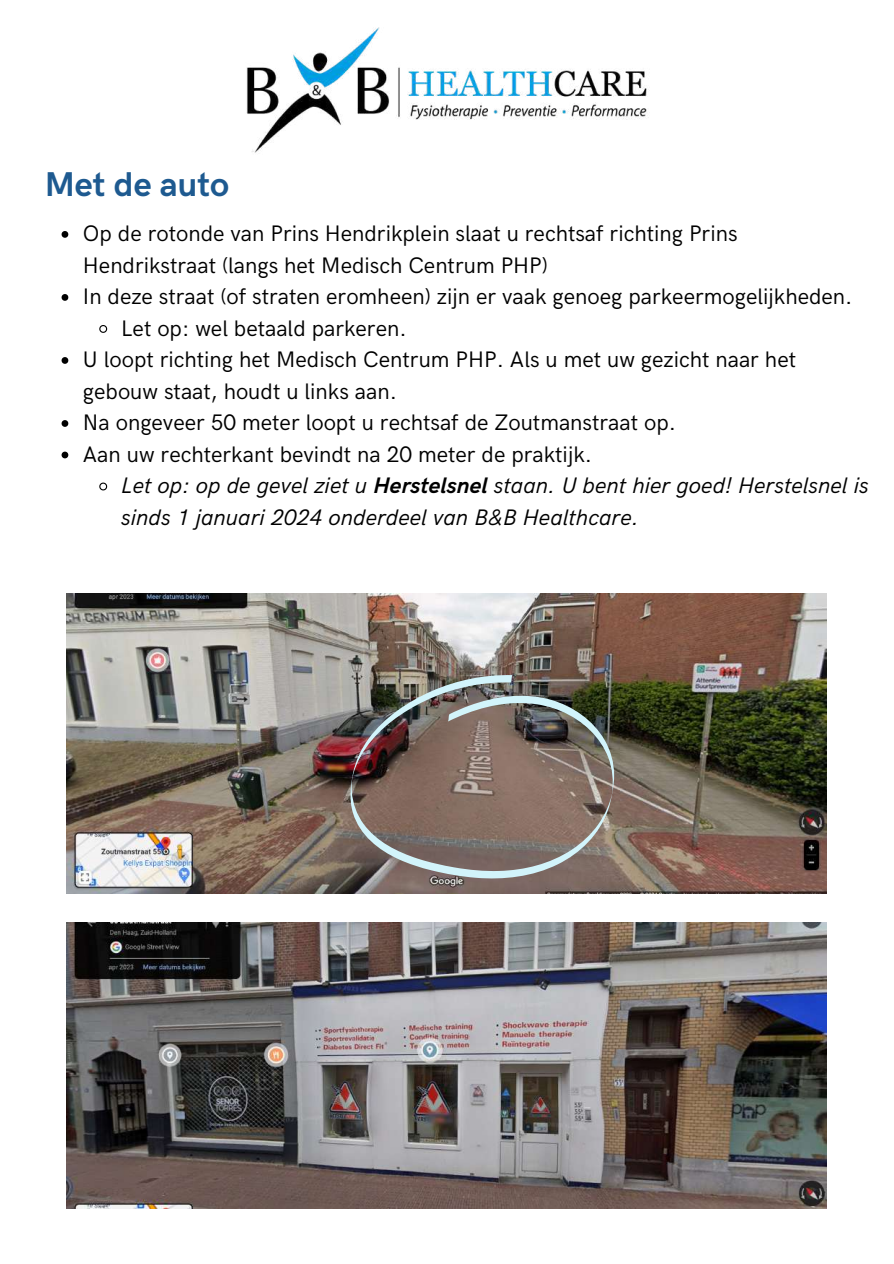
<style>
.page{position:relative;width:894px;height:1264px;background:#fff}
.page>*{position:absolute;margin:0;border:0;box-sizing:border-box;transform-origin:0 0}
.t1{font:700 34.5px "HK Grotesk";color:#1e5a90}
.t2{font:22.5px "HK Grotesk";color:#000}
.t3{font:italic 22.5px "HK Grotesk";color:#000}
.s1{font-weight:700}
</style>
<div class="page">
<img style="left:246px;top:27px;width:403px;height:126px">
<img style="left:67px;top:593px;width:759px;height:300px">
<img style="left:349px;top:674px;width:265px;height:206px">
<img style="left:67px;top:922px;width:759px;height:286px">
<svg style="left:62px;top:231px;width:6px;height:7px"></svg>
<svg style="left:62px;top:294px;width:6px;height:7px"></svg>
<svg style="left:99px;top:325px;width:9px;height:8px"></svg>
<svg style="left:62px;top:357px;width:6px;height:7px"></svg>
<svg style="left:62px;top:420px;width:6px;height:7px"></svg>
<svg style="left:62px;top:451px;width:6px;height:7px"></svg>
<svg style="left:99px;top:482px;width:9px;height:9px"></svg>
<h1 class="t1" style="left:45px;top:165px;width:186px">Met de auto</h1>
<p class="t2" style="left:83px;top:221px;width:656px">Op de rotonde van Prins Hendrikplein slaat u rechtsaf richting Prins</p>
<p class="t2" style="left:83px;top:252px;width:466px">Hendrikstraat (langs het Medisch Centrum PHP)</p>
<p class="t2" style="left:83px;top:284px;width:770px">In deze straat (of straten eromheen) zijn er vaak genoeg parkeermogelijkheden.</p>
<p class="t2" style="left:121px;top:315px;width:287px">Let op: wel betaald parkeren.</p>
<p class="t2" style="left:83px;top:347px;width:714px">U loopt richting het Medisch Centrum PHP. Als u met uw gezicht naar het</p>
<p class="t2" style="left:83px;top:378px;width:315px">gebouw staat, houdt u links aan.</p>
<p class="t2" style="left:83px;top:410px;width:594px">Na ongeveer 50 meter loopt u rechtsaf de Zoutmanstraat op.</p>
<p class="t2" style="left:83px;top:441px;width:510px">Aan uw rechterkant bevindt na 20 meter de praktijk.</p>
<p class="t3" style="left:121px;top:473px;width:748px">Let op: op de gevel ziet u <span class="s1">Herstelsnel</span> staan. U bent hier goed! Herstelsnel is</p>
<p class="t3" style="left:121px;top:504px;width:519px">sinds 1 januari 2024 onderdeel van B&amp;B Healthcare.</p>
</div>
